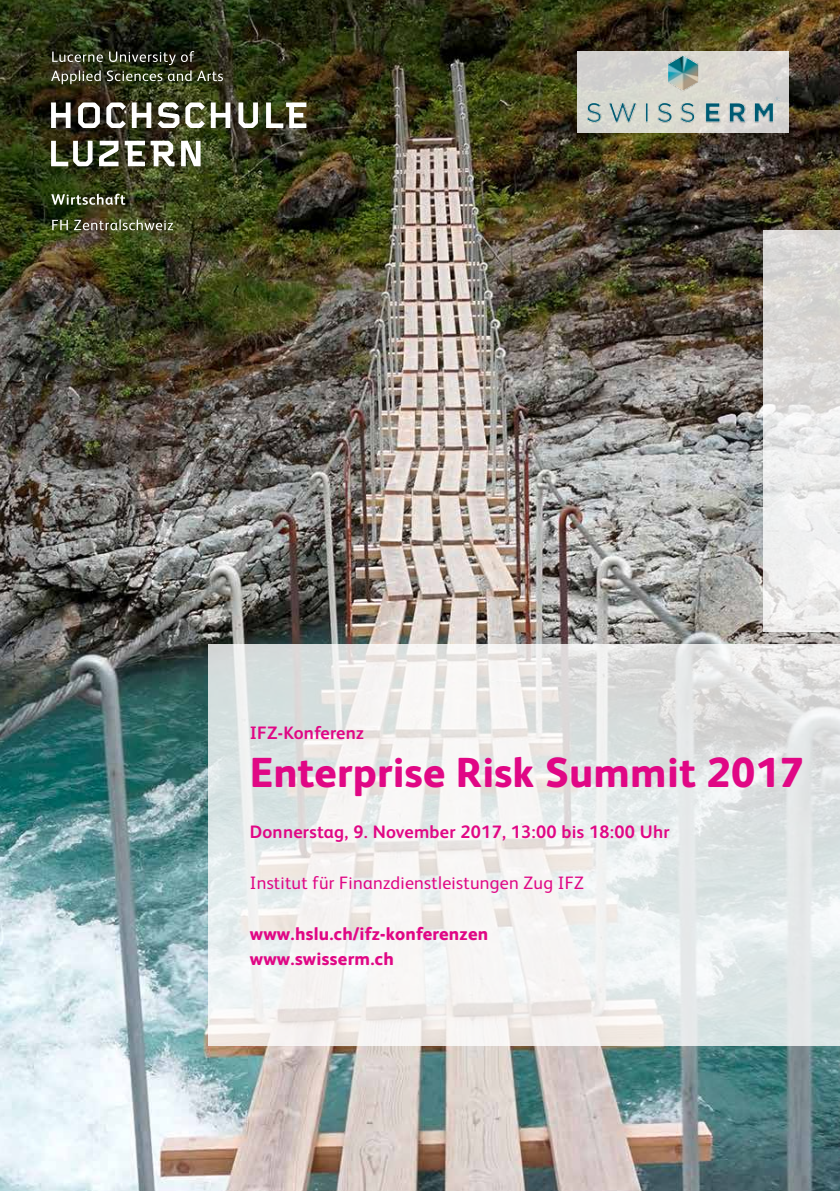
<style>
.page{position:relative;width:840px;height:1191px;background:#fff}
.page>*{position:absolute;margin:0;border:0;box-sizing:border-box;transform-origin:0 0}
.t1{font:800 42px "FS Albert";letter-spacing:.005em;color:#e00785}
.t2{font:700 18px "FS Albert";letter-spacing:.015em;color:#e00785}
.t3{font:800 18px/25.6px "FS Albert";letter-spacing:.015em;color:#e00785}
.t4{font:18px "FS Albert";letter-spacing:.015em;color:#e00785}
</style>
<div class="page">
<img style="left:0;top:0;width:839px;height:1191px">
<svg style="left:763px;top:230px;width:76px;height:401px"></svg>
<svg style="left:209px;top:644px;width:630px;height:402px"></svg>
<svg style="left:51px;top:141px;width:41px;height:25px"></svg>
<svg style="left:181px;top:141px;width:19px;height:25px"></svg>
<svg style="left:99px;top:141px;width:19px;height:25px"></svg>
<svg style="left:125px;top:141px;width:49px;height:25px"></svg>
<svg style="left:51px;top:102px;width:19px;height:26px"></svg>
<svg style="left:78px;top:102px;width:22px;height:26px"></svg>
<svg style="left:106px;top:102px;width:20px;height:26px"></svg>
<svg style="left:132px;top:102px;width:19px;height:26px"></svg>
<svg style="left:185px;top:102px;width:20px;height:26px"></svg>
<svg style="left:211px;top:102px;width:19px;height:26px"></svg>
<svg style="left:238px;top:102px;width:20px;height:26px"></svg>
<svg style="left:157px;top:102px;width:22px;height:26px"></svg>
<svg style="left:266px;top:102px;width:40px;height:26px"></svg>
<svg style="left:51px;top:51px;width:172px;height:33px;background:#454935"></svg>
<svg style="left:51px;top:194px;width:74px;height:11px"></svg>
<svg style="left:52px;top:219px;width:121px;height:11px"></svg>
<svg style="left:577px;top:51px;width:211px;height:81px;background:#d6d5d0"></svg>
<img style="left:586px;top:55px;width:193px;height:74px">
<p class="t2" style="left:249px;top:720px;width:116px">IFZ-Konferenz</p>
<h1 class="t1" style="left:249px;top:741px;width:554px">Enterprise Risk Summit 2017</h1>
<p class="t2" style="left:249px;top:819px;width:421px">Donnerstag, 9. November 2017, 13:00 bis 18:00 Uhr</p>
<p class="t4" style="left:249px;top:870px;width:335px">Institut für Finanzdienstleistungen Zug IFZ</p>
<p class="t3" style="left:249px;top:920px;width:240px">www.hslu.ch/ifz-konferenzen www.swisserm.ch</p>
</div>
